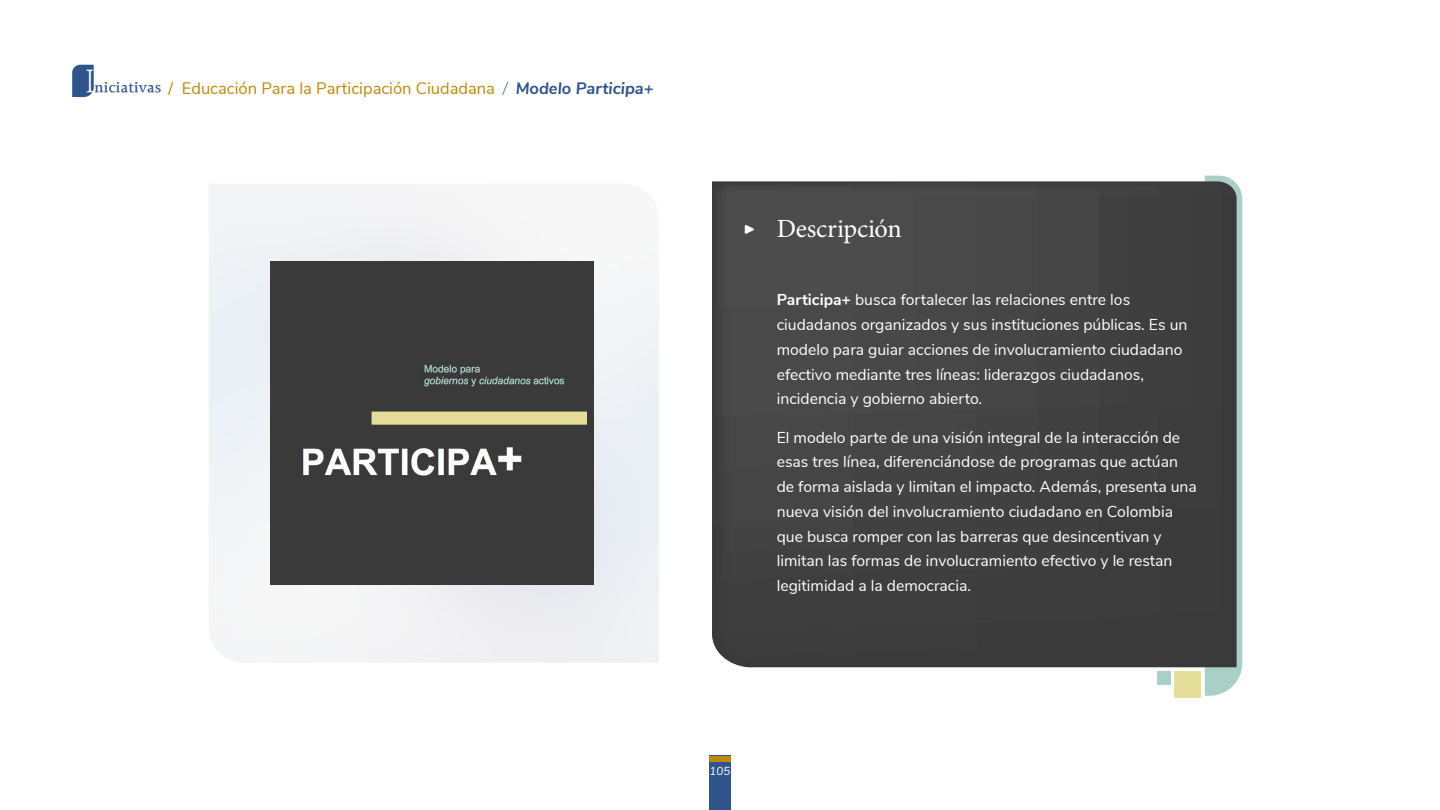
<style>
.page{position:relative;width:1440px;height:810px;background:#fff}
.page>*{position:absolute;margin:0;border:0;box-sizing:border-box;transform-origin:0 0}
.t1{font:300 37.12px "Halant";color:#fff}
.t2{font:26.25px "Minion Pro";letter-spacing:-.005em;color:#fff}
.t3{font:16.5px "Nunito Sans";color:#bc880e}
.t4{font:15.75px/24.8px "Nunito Sans";color:#fff}
.t5{font:500 15.67px "Halant";letter-spacing:.01em;color:#2f548a}
.t6{font:italic 11.62px "Nunito Sans";color:#fff}
.s1{font-weight:200;font-style:italic;color:#30548b}
.s2{font-weight:700;font-style:italic;color:#30548b}
.s3{font-weight:700}
</style>
<div class="page">
<svg style="left:72px;top:65px;width:22px;height:32px"></svg>
<div style="left:209px;top:184px;width:450px;height:479px;background:#f1f3f5"></div>
<div style="left:271px;top:262px;width:323px;height:323px;background:#3a3a3a"></div>
<svg style="left:1205px;top:176px;width:37px;height:520px;background:#b0d2ca"></svg>
<svg style="left:712px;top:181px;width:525px;height:486px;background:#424242"></svg>
<div style="left:1174px;top:671px;width:26px;height:26px;background:#e6df9c"></div>
<div style="left:1157px;top:671px;width:13px;height:13px;background:#a9cfc6"></div>
<img style="left:302px;top:364px;width:285px;height:112px">
<svg style="left:745px;top:225px;width:9px;height:9px"></svg>
<div style="left:709px;top:756px;width:22px;height:54px;background:#30548b"></div>
<div style="left:709px;top:756px;width:22px;height:5px;background:#bc880e"></div>
<h1 class="t1" style="left:85px;top:57px;width:11px">I</h1>
<p class="t5" style="left:95px;top:77px;width:68px">niciativas</p>
<p class="t3" style="left:169px;top:76px;width:487px">/ Educación Para la Participación Ciudadana <span class="s1">/</span> <span class="s2">Modelo Participa+</span></p>
<h2 class="t2" style="left:777px;top:211px;width:126px">Descripción</h2>
<p class="t4" style="left:777px;top:287px;width:412px"><span class="s3">Participa+</span> busca fortalecer las relaciones entre los ciudadanos organizados y sus instituciones públicas. Es un modelo para guiar acciones de involucramiento ciudadano efectivo mediante tres líneas: liderazgos ciudadanos, incidencia y gobierno abierto.</p>
<p class="t4" style="left:777px;top:424px;width:422px">El modelo parte de una visión integral de la interacción de esas tres línea, diferenciándose de programas que actúan de forma aislada y limitan el impacto. Además, presenta una nueva visión del involucramiento ciudadano en Colombia que busca romper con las barreras que desincentivan y limitan las formas de involucramiento efectivo y le restan legitimidad a la democracia.</p>
<p class="t6" style="left:710px;top:763px;width:22px">105</p>
</div>
